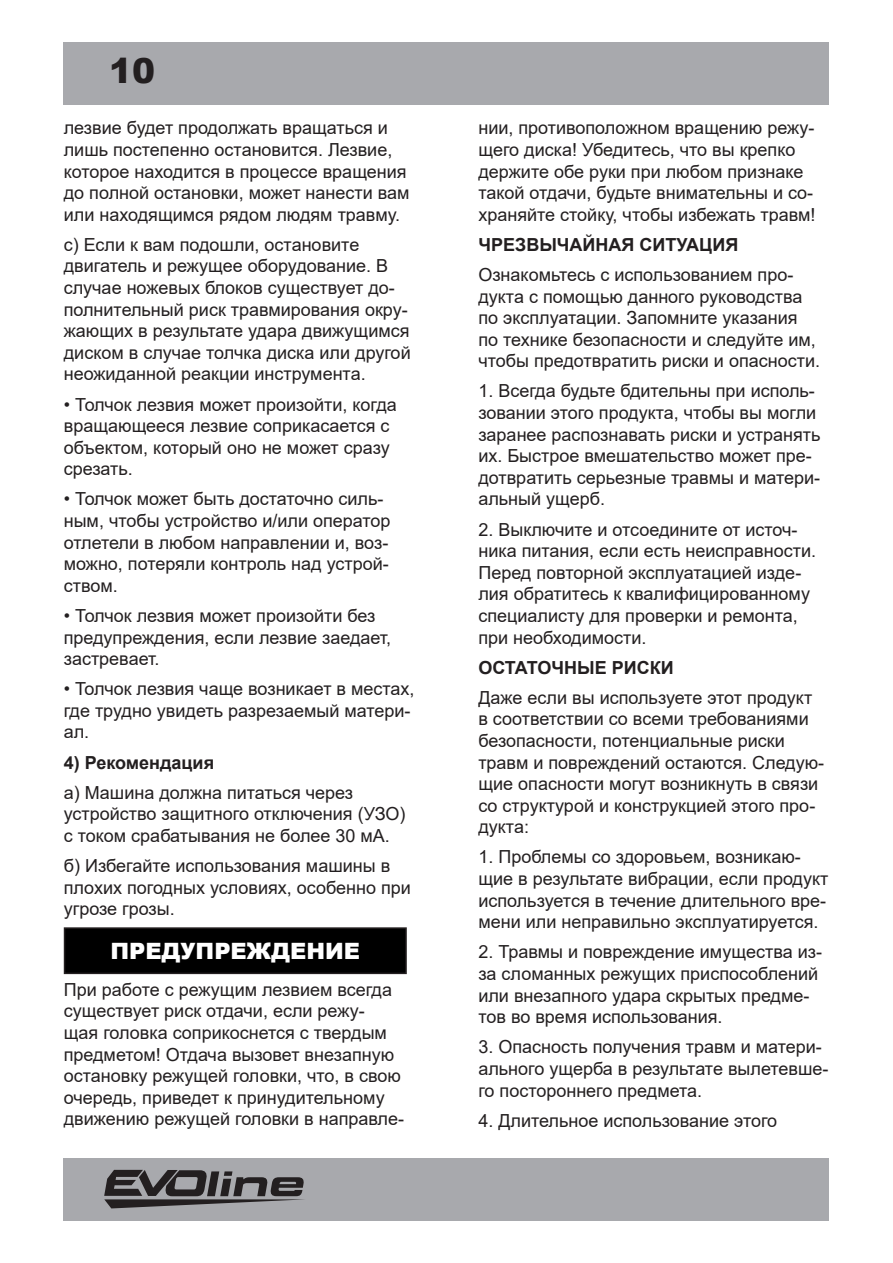
<style>
.page{position:relative;width:893px;height:1263px;background:#fff}
.page>*{position:absolute;margin:0;border:0;box-sizing:border-box;transform-origin:0 0}
.t1{font:900 34.5px "Arial";color:#231f20}
.t2{font:900 22.5px "Arial";color:#fff}
.t3{font:18px/21.6px "Arial";color:#231f20}
.t4{font:700 18px "Arial";color:#231f20}
</style>
<div class="page">
<div style="left:64px;top:43px;width:765px;height:62px;background:#a8a9ad"></div>
<div style="left:64px;top:1158px;width:765px;height:62px;background:#a8a9ad"></div>
<svg style="left:104px;top:1170px;width:200px;height:38px"></svg>
<div style="left:65px;top:928px;width:341px;height:45px;background:#000"></div>
<div style="left:64px;top:927px;width:343px;height:47px;border:2px solid #231f20"></div>
<h1 class="t1" style="left:109px;top:45px;width:48px">10</h1>
<p class="t3" style="left:64px;top:117px;width:347px">лезвие будет продолжать вращаться и лишь постепенно остановится. Лезвие, которое находится в процессе вращения до полной остановки, может нанести вам или находящимся рядом людям травму.</p>
<p class="t3" style="left:64px;top:234px;width:348px">с) Если к вам подошли, остановите двигатель и режущее оборудование. В случае ножевых блоков существует до&shy;полнительный риск травмирования окру&shy;жающих в результате удара движущимся диском в случае толчка диска или другой неожиданной реакции инструмента.</p>
<p class="t3" style="left:64px;top:393px;width:335px">• Толчок лезвия может произойти, когда вращающееся лезвие соприкасается с объектом, который оно не может сразу срезать.</p>
<p class="t3" style="left:64px;top:488px;width:328px">• Толчок может быть достаточно силь&shy;ным, чтобы устройство и/или оператор отлетели в любом направлении и, воз&shy;можно, потеряли контроль над устрой&shy;ством.</p>
<p class="t3" style="left:64px;top:605px;width:329px">• Толчок лезвия может произойти без предупреждения, если лезвие заедает, застревает.</p>
<p class="t3" style="left:64px;top:678px;width:352px">• Толчок лезвия чаще возникает в местах, где трудно увидеть разрезаемый матери&shy;ал.</p>
<p class="t4" style="left:64px;top:749px;width:152px">4) Рекомендация</p>
<p class="t3" style="left:64px;top:781px;width:343px">а) Машина должна питаться через устройство защитного отключения (УЗО) с током срабатывания не более 30 мА.</p>
<p class="t3" style="left:64px;top:855px;width:349px">б) Избегайте использования машины в плохих погодных условиях, особенно при угрозе грозы.</p>
<p class="t2" style="left:110px;top:934px;width:251px">ПРЕДУПРЕЖДЕНИЕ</p>
<p class="t3" style="left:64px;top:978px;width:342px">При работе с режущим лезвием всегда существует риск отдачи, если режу-<br>щая головка соприкоснется с твердым предметом! Отдача вызовет внезапную остановку режущей головки, что, в свою очередь, приведет к принудительному движению режущей головки в направле-</p>
<p class="t3" style="left:478px;top:117px;width:339px">нии, противоположном вращению режу&shy;щего диска! Убедитесь, что вы крепко держите обе руки при любом признаке такой отдачи, будьте внимательны и со&shy;храняйте стойку, чтобы избежать травм!</p>
<p class="t4" style="left:478px;top:232px;width:261px">ЧРЕЗВЫЧАЙНАЯ СИТУАЦИЯ</p>
<p class="t3" style="left:478px;top:264px;width:343px">Ознакомьтесь с использованием про&shy;дукта с помощью данного руководства по эксплуатации. Запомните указания по технике безопасности и следуйте им, чтобы предотвратить риски и опасности.</p>
<p class="t3" style="left:478px;top:380px;width:344px">1. Всегда будьте бдительны при исполь&shy;зовании этого продукта, чтобы вы могли заранее распознавать риски и устранять их. Быстрое вмешательство может пре&shy;дотвратить серьезные травмы и матери&shy;альный ущерб.</p>
<p class="t3" style="left:478px;top:518px;width:339px">2. Выключите и отсоедините от источ&shy;ника питания, если есть неисправности.<br>Перед повторной эксплуатацией изде&shy;лия обратитесь к квалифицированному специалисту для проверки и ремонта, при необходимости.</p>
<p class="t4" style="left:478px;top:655px;width:197px">ОСТАТОЧНЫЕ РИСКИ</p>
<p class="t3" style="left:478px;top:686px;width:347px">Даже если вы используете этот продукт в соответствии со всеми требованиями безопасности, потенциальные риски травм и повреждений остаются. Следую&shy;щие опасности могут возникнуть в связи со структурой и конструкцией этого про&shy;дукта:</p>
<p class="t3" style="left:478px;top:846px;width:352px">1. Проблемы со здоровьем, возникаю&shy;щие в результате вибрации, если продукт используется в течение длительного вре&shy;мени или неправильно эксплуатируется.</p>
<p class="t3" style="left:478px;top:941px;width:345px">2. Травмы и повреждение имущества из&shy;за сломанных режущих приспособлений или внезапного удара скрытых предме&shy;тов во время использования.</p>
<p class="t3" style="left:478px;top:1036px;width:352px">3. Опасность получения травм и матери&shy;ального ущерба в результате вылетевше&shy;го постороннего предмета.</p>
<p class="t3" style="left:478px;top:1109px;width:300px">4. Длительное использование этого</p>
</div>
